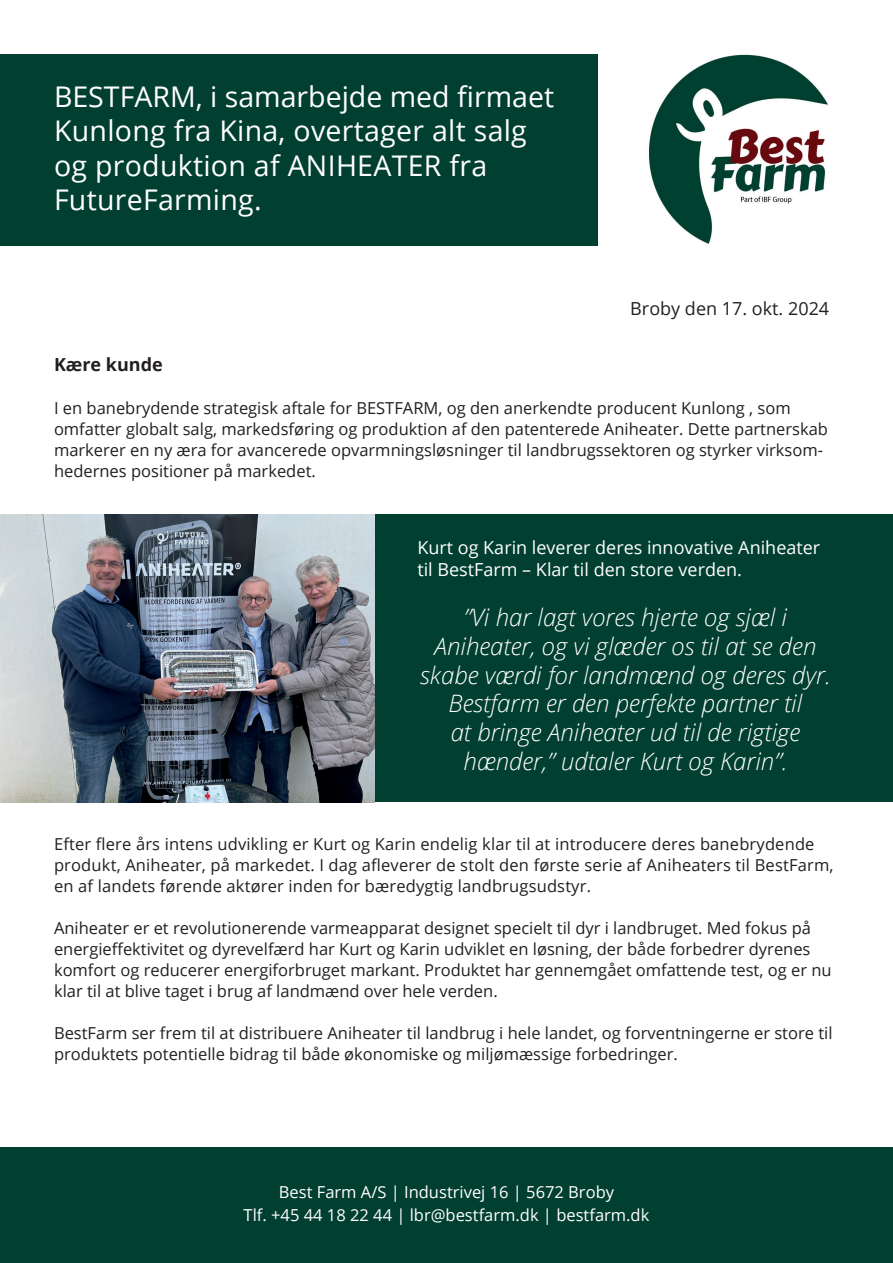
<style>
.page{position:relative;width:893px;height:1263px;background:#fff}
.page>*{position:absolute;margin:0;border:0;box-sizing:border-box;transform-origin:0 0}
.t1{font:28.5px/34.2px "Open Sans";letter-spacing:.01em;color:#fff}
.t2{font:italic 300 24px/28.8px "Open Sans";color:#fff;text-align:center}
.t3{font:18px/21.6px "Open Sans";color:#fff}
.t4{font:18px "Open Sans";color:#231f20}
.t5{font:700 18px "Open Sans";color:#231f20}
.t6{font:16.5px/21px "Open Sans";color:#231f20}
.t7{font:16.5px/22.5px "Open Sans";color:#fff;text-align:center}
</style>
<div class="page">
<img style="left:649px;top:54px;width:179px;height:190px">
<div style="left:0;top:1147px;width:893px;height:116px;background:#013f30"></div>
<div style="left:0;top:54px;width:598px;height:192px;background:#013f30"></div>
<div style="left:0;top:514px;width:893px;height:288px;background:#013f30"></div>
<img style="left:0;top:514px;width:374px;height:288px">
<h1 class="t1" style="left:54px;top:79px;width:502px">BESTFARM, i samarbejde med firmaet<br>Kunlong fra Kina, overtager alt salg og produktion af ANIHEATER fra<br>FutureFarming.</h1>
<p class="t4" style="left:630px;top:296px;width:200px">Broby den 17. okt. 2024</p>
<p class="t5" style="left:54px;top:352px;width:110px">Kære kunde</p>
<p class="t6" style="left:54px;top:397px;width:775px">I en banebrydende strategisk aftale for BESTFARM, og den anerkendte producent Kunlong , som omfatter globalt salg, markedsføring og produktion af den patenterede Aniheater. Dette partnerskab markerer en ny æra for avancerede opvarmningsløsninger til landbrugssektoren og styrker virksom&shy;hedernes positioner på markedet.</p>
<p class="t3" style="left:417px;top:536px;width:404px">Kurt og Karin leverer deres innovative Aniheater til BestFarm – Klar til den store verden.</p>
<h2 class="t2" style="left:420px;top:602px;width:412px">”Vi har lagt vores hjerte og sjæl i Aniheater, og vi glæder os til at se den skabe værdi for landmænd og deres dyr.<br>Bestfarm er den perfekte partner til<br>at bringe Aniheater ud til de rigtige hænder,” udtaler Kurt og Karin”.</h2>
<p class="t6" style="left:54px;top:833px;width:781px">Efter flere års intens udvikling er Kurt og Karin endelig klar til at introducere deres banebrydende produkt, Aniheater, på markedet. I dag afleverer de stolt den første serie af Aniheaters til BestFarm, en af landets førende aktører inden for bæredygtig landbrugsudstyr.</p>
<p class="t6" style="left:54px;top:917px;width:779px">Aniheater er et revolutionerende varmeapparat designet specielt til dyr i landbruget. Med fokus på energieffektivitet og dyrevelfærd har Kurt og Karin udviklet en løsning, der både forbedrer dyrenes komfort og reducerer energiforbruget markant. Produktet har gennemgået omfattende test, og er nu klar til at blive taget i brug af landmænd over hele verden.</p>
<p class="t6" style="left:54px;top:1022px;width:780px">BestFarm ser frem til at distribuere Aniheater til landbrug i hele landet, og forventningerne er store til produktets potentielle bidrag til både økonomiske og miljømæssige forbedringer.</p>
<p class="t7" style="left:244px;top:1180px;width:407px">Best Farm A/S | Industrivej 16 | 5672 Broby<br>Tlf. +45 44 18 22 44 | lbr@bestfarm.dk | bestfarm.dk</p>
</div>
